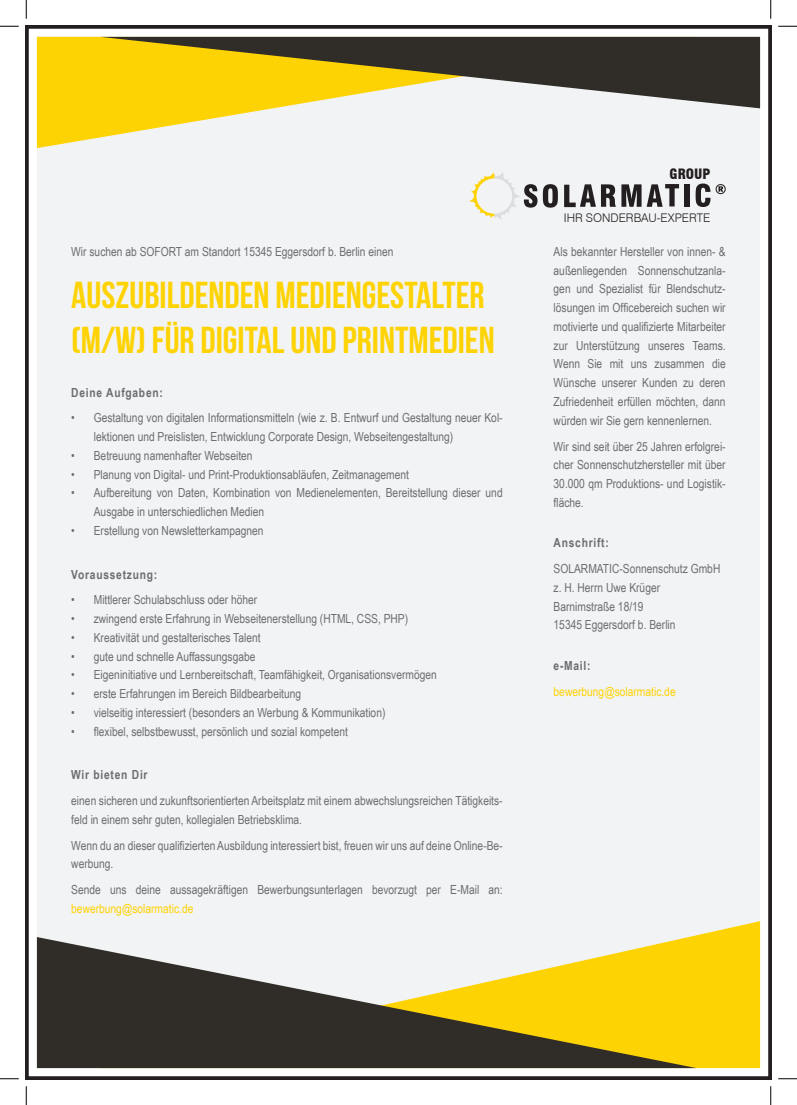
<style>
.page{position:relative;width:797px;height:1105px;background:#fff}
.page>*{position:absolute;margin:0;border:0;box-sizing:border-box;transform-origin:0 0}
.Jobtitel{font:700 37.5px/45px "Bebas Neue";color:#fed304}
.t1{font:900 condensed 14px "Swiss 721 BT";color:#231f20}
.Firma{font:12.5px/18.8px "Arial Narrow";color:#6c6d70}
.Text{font:12.5px/18.8px "Arial Narrow";color:#6c6d70}
.Text_bold{font:700 12.5px "Arial Narrow";letter-spacing:.06em;color:#6c6d70}
.Firma-2{font:12.5px "Arial Narrow";color:#fed304}
.Firma-3{font:700 12.5px "Arial Narrow";letter-spacing:.06em;color:#6c6d70}
.t2{font:300 11.88px "Swiss 721 BT";color:#231f20}
.s1{color:#fed304}
</style>
<div class="page">
<div style="left:37px;top:37px;width:722px;height:1031px;background:#f2f3f4"></div>
<div style="left:25px;top:25px;width:747px;height:1055px;border:4px solid #231f20"></div>
<svg style="left:37px;top:37px;width:238px;height:111px;fill:#fed304"></svg>
<svg style="left:100px;top:37px;width:660px;height:71px"></svg>
<div style="left:689px;top:921px;width:71px;height:147px;background:#fed304"></div>
<svg style="left:37px;top:937px;width:659px;height:131px"></svg>
<svg style="left:468px;top:172px;width:69px;height:47px"></svg>
<svg style="left:543px;top:184px;width:15px;height:24px"></svg>
<svg style="left:564px;top:184px;width:115px;height:23px"></svg>
<div style="left:684px;top:184px;width:5px;height:22px;background:#231f20"></div>
<svg style="left:695px;top:184px;width:30px;height:23px"></svg>
<svg style="left:0;top:25px;width:19px;height:2px"></svg>
<svg style="left:778px;top:25px;width:19px;height:2px"></svg>
<svg style="left:0;top:1078px;width:19px;height:1px"></svg>
<svg style="left:778px;top:1078px;width:19px;height:1px"></svg>
<svg style="left:25px;top:0;width:2px;height:19px"></svg>
<svg style="left:25px;top:1086px;width:2px;height:19px"></svg>
<svg style="left:770px;top:0;width:1px;height:19px"></svg>
<svg style="left:770px;top:1086px;width:1px;height:19px"></svg>
<p class="Text" style="left:71px;top:242px;width:324px">Wir suchen ab SOFORT am Standort 15345 Eggersdorf b. Berlin einen</p>
<p class="Jobtitel" style="left:71px;top:272px;width:425px">AUSZUBILDENDEN MEDIENGESTALTER (M/W) FÜR DIGITAL UND PRINTMEDIEN</p>
<p class="Text_bold" style="left:71px;top:383px;width:93px">Deine Aufgaben:</p>
<p class="Firma" style="left:94px;top:408px;width:410px;text-indent:-22px">• Gestaltung von digitalen Informationsmitteln (wie z. B. Entwurf und Gestaltung neuer Kol&shy;lektionen und Preislisten, Entwicklung Corporate Design, Webseitengestaltung)</p>
<p class="Firma" style="left:71px;top:446px;width:183px">• Betreuung namenhafter Webseiten</p>
<p class="Firma" style="left:71px;top:464px;width:339px">• Planung von Digital- und Print-Produktionsabläufen, Zeitmanagement</p>
<p class="Firma" style="left:94px;top:483px;width:410px;text-indent:-22px">• Aufbereitung von Daten, Kombination von Medienelementen, Bereitstellung dieser und<br>Ausgabe in unterschiedlichen Medien</p>
<p class="Firma" style="left:71px;top:521px;width:194px">• Erstellung von Newsletterkampagnen</p>
<p class="Text_bold" style="left:71px;top:565px;width:87px">Voraussetzung:</p>
<p class="Firma" style="left:71px;top:590px;width:188px">• Mittlerer Schulabschluss oder höher</p>
<p class="Firma" style="left:71px;top:609px;width:338px">• zwingend erste Erfahrung in Webseitenerstellung (HTML, CSS, PHP)</p>
<p class="Firma" style="left:71px;top:628px;width:191px">• Kreativität und gestalterisches Talent</p>
<p class="Firma" style="left:71px;top:646px;width:186px">• gute und schnelle Auffassungsgabe</p>
<p class="Firma" style="left:71px;top:665px;width:367px">• Eigeninitiative und Lernbereitschaft, Teamfähigkeit, Organisationsvermögen</p>
<p class="Firma" style="left:71px;top:684px;width:231px">• erste Erfahrungen im Bereich Bildbearbeitung</p>
<p class="Firma" style="left:71px;top:703px;width:316px">• vielseitig interessiert (besonders an Werbung &amp; Kommunikation)</p>
<p class="Firma" style="left:71px;top:721px;width:278px">• flexibel, selbstbewusst, persönlich und sozial kompetent</p>
<p class="Text_bold" style="left:71px;top:765px;width:78px">Wir bieten Dir</p>
<p class="Text" style="left:71px;top:791px;width:433px">einen sicheren und zukunftsorientierten Arbeitsplatz mit einem abwechslungsreichen Tätigkeits&shy;feld in einem sehr guten, kollegialen Betriebsklima.</p>
<p class="Text" style="left:71px;top:835px;width:433px">Wenn du an dieser qualifizierten Ausbildung interessiert bist, freuen wir uns auf deine Online-Be&shy;werbung.</p>
<p class="Text" style="left:71px;top:880px;width:433px">Sende uns deine aussagekräftigen Bewerbungsunterlagen bevorzugt per E-Mail an: <span class="s1">bewerbung@solarmatic.de</span></p>
<p class="t1" style="left:669px;top:166px;width:42px">GROUP</p>
<p class="t2" style="left:564px;top:210px;width:148px">IHR SONDERBAU-EXPERTE</p>
<p class="Firma" style="left:553px;top:242px;width:174px;text-align:justify">Als bekannter Hersteller von innen- &amp; außenliegenden Sonnenschutzanla&shy;gen und Spezialist für Blendschutz&shy;lösungen im Officebereich suchen wir motivierte und qualifizierte Mitarbeiter zur Unterstützung unseres Teams.<br>Wenn Sie mit uns zusammen die Wünsche unserer Kunden zu deren Zufriedenheit erfüllen möchten, dann würden wir Sie gern kennenlernen.</p>
<p class="Firma" style="left:553px;top:436px;width:174px;text-align:justify">Wir sind seit über 25 Jahren erfolgrei&shy;cher Sonnenschutzhersteller mit über 30.000 qm Produktions- und Logistik&shy;fläche.</p>
<p class="Firma-3" style="left:553px;top:533px;width:57px">Anschrift:</p>
<p class="Firma" style="left:553px;top:559px;width:168px">SOLARMATIC-Sonnenschutz GmbH z. H. Herrn Uwe Krüger<br>Barnimstraße 18/19<br>15345 Eggersdorf b. Berlin</p>
<p class="Firma-3" style="left:553px;top:656px;width:38px">e-Mail:</p>
<p class="Firma-2" style="left:553px;top:682px;width:124px">bewerbung@solarmatic.de</p>
</div>
